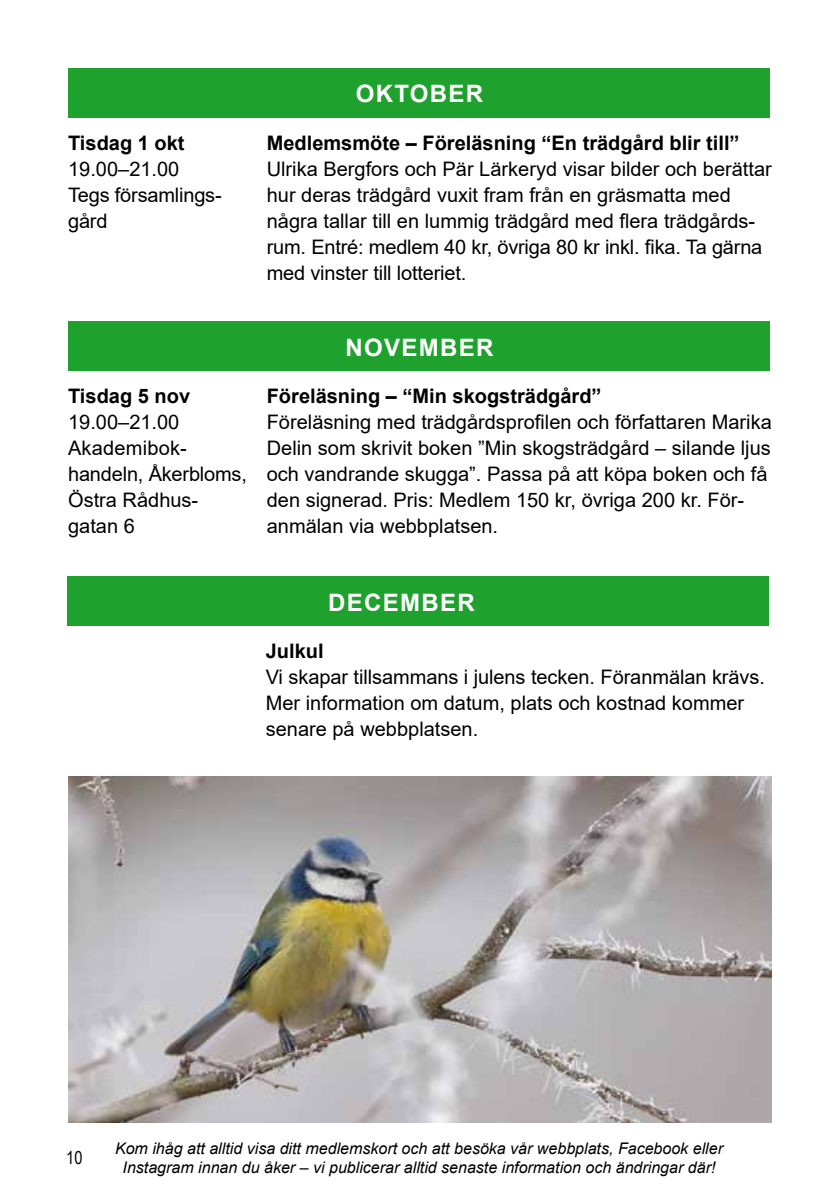
<style>
.page{position:relative;width:840px;height:1191px;background:#fff}
.page>*{position:absolute;margin:0;border:0;box-sizing:border-box;transform-origin:0 0}
.t1{font:700 24px "Arial";letter-spacing:.055em;color:#fff}
.t2{font:20px/26px "Arial";color:#000}
.t3{font:700 20px "Arial";color:#000}
.t4{font:18px "Arial Narrow";color:#000}
.t5{font:italic 16px/19.2px "Arial";color:#000;text-align:center}
</style>
<div class="page">
<div style="left:68px;top:68px;width:701px;height:49px;background:#1fa12e"></div>
<div style="left:68px;top:321px;width:701px;height:49px;background:#1fa12e"></div>
<div style="left:67px;top:576px;width:701px;height:49px;background:#1fa12e"></div>
<img style="left:68px;top:777px;width:703px;height:346px">
<p class="t1" style="left:355px;top:77px;width:129px">OKTOBER</p>
<p class="t3" style="left:68px;top:129px;width:118px">Tisdag 1 okt</p>
<p class="t3" style="left:266px;top:129px;width:474px">Medlemsmöte – Föreläsning “En trädgård blir till”</p>
<p class="t2" style="left:68px;top:155px;width:113px">19.00–21.00</p>
<p class="t2" style="left:266px;top:155px;width:506px">Ulrika Bergfors och Pär Lärkeryd visar bilder och berättar</p>
<p class="t2" style="left:68px;top:181px;width:155px">Tegs församlings-</p>
<p class="t2" style="left:266px;top:181px;width:465px">hur deras trädgård vuxit fram från en gräsmatta med</p>
<p class="t2" style="left:68px;top:207px;width:41px">gård</p>
<p class="t2" style="left:266px;top:207px;width:497px">några tallar till en lummig trädgård med flera trädgårds&shy;rum. Entré: medlem 40 kr, övriga 80 kr inkl. fika. Ta gärna med vinster till lotteriet.</p>
<p class="t1" style="left:345px;top:330px;width:149px">NOVEMBER</p>
<p class="t3" style="left:68px;top:382px;width:123px">Tisdag 5 nov</p>
<p class="t3" style="left:266px;top:382px;width:336px">Föreläsning – “Min skogsträdgård”</p>
<p class="t2" style="left:68px;top:409px;width:113px">19.00–21.00</p>
<p class="t2" style="left:266px;top:409px;width:506px">Föreläsning med trädgårdsprofilen och författaren Marika</p>
<p class="t2" style="left:68px;top:435px;width:120px">Akademibok-</p>
<p class="t2" style="left:68px;top:435px;width:703px;text-indent:198px">Delin som skrivit boken ”Min skogsträdgård – silande ljus handeln, Åkerbloms, och vandrande skugga”. Passa på att köpa boken och få<br>Östra Rådhus-</p>
<p class="t2" style="left:266px;top:487px;width:478px">den signerad. Pris: Medlem 150 kr, övriga 200 kr. För-</p>
<p class="t2" style="left:68px;top:513px;width:68px">gatan 6</p>
<p class="t2" style="left:266px;top:513px;width:233px">anmälan via webbplatsen.</p>
<p class="t1" style="left:328px;top:585px;width:148px">DECEMBER</p>
<p class="t3" style="left:265px;top:637px;width:59px">Julkul</p>
<p class="t2" style="left:265px;top:664px;width:500px">Vi skapar tillsammans i julens tecken. Föranmälan krävs.<br>Mer information om datum, plats och kostnad kommer senare på webbplatsen.</p>
<p class="t4" style="left:66px;top:1144px;width:18px">10</p>
<p class="t5" style="left:115px;top:1139px;width:609px">Kom ihåg att alltid visa ditt medlemskort och att besöka vår webbplats, Facebook eller<br>Instagram innan du åker – vi publicerar alltid senaste information och ändringar där!</p>
</div>
